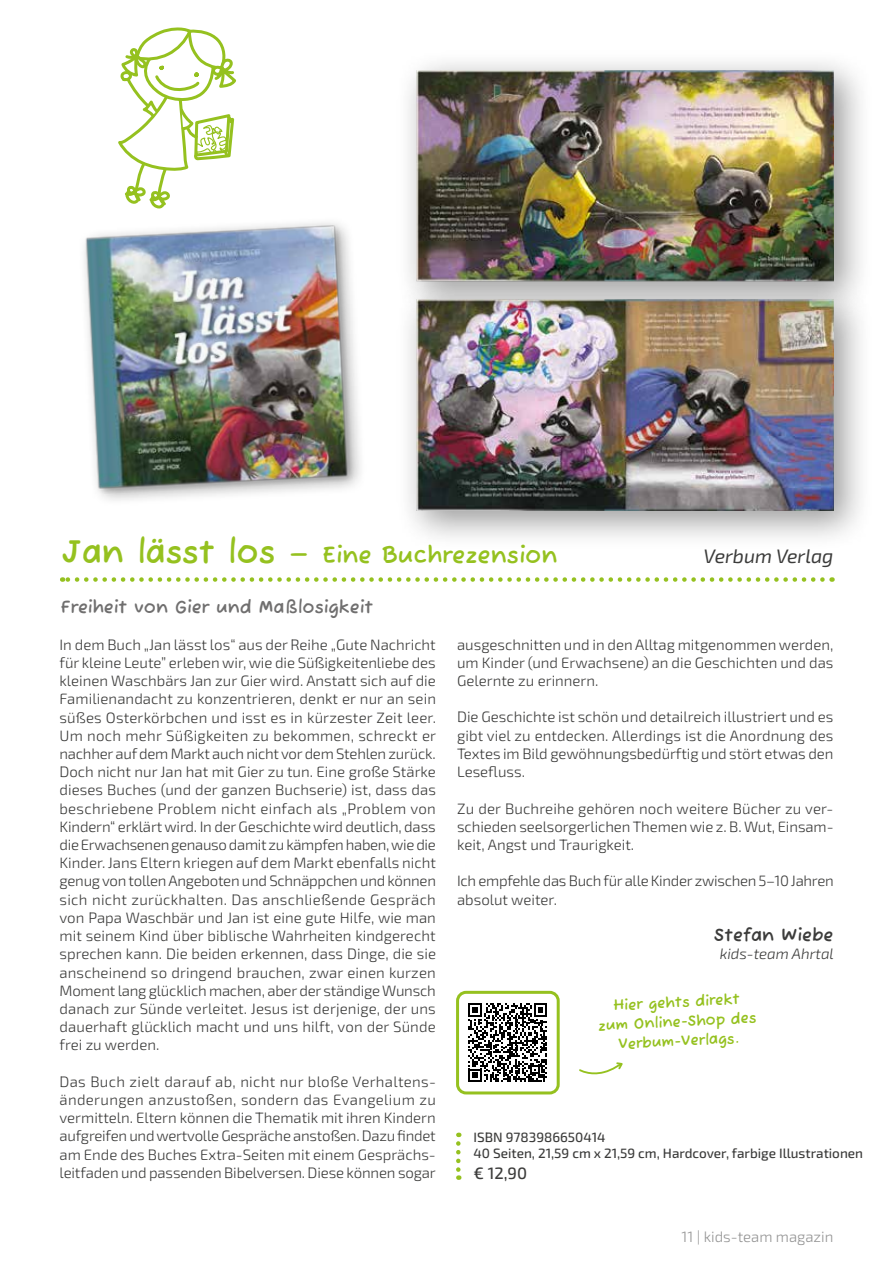
<style>
.page{position:relative;width:893px;height:1263px;background:#fff}
.page>*{position:absolute;margin:0;border:0;box-sizing:border-box;transform-origin:0 0}
.t1{font:700 24px "Fuzzy Bubbles";color:#95c11f}
.t2{font:italic 19.5px "Exo 2";color:#3c3c3b}
.t3{font:700 18px "Fuzzy Bubbles";color:#706f6f}
.t4{font:700 18px "Fuzzy Bubbles";color:#3c3c3b}
.t5{font:500 16.5px "Exo 2";color:#3c3c3b}
.t6{font:300 15px/18.1px "Exo 2";letter-spacing:-.005em;color:#3c3c3b;text-align:justify}
.t7{font:700 15px/19.5px "Fuzzy Bubbles";color:#95c11f;text-align:center}
.t8{font:300 15px "Exo 2";color:#949494}
.t9{font:italic 300 15px "Exo 2";color:#3c3c3b}
.t10{font:500 13.5px/16.5px "Exo 2";color:#3c3c3b}
.s1{font-size:33px}
</style>
<div class="page">
<div style="left:396px;top:279px;width:478px;height:272px;background:#000;opacity:.4"></div>
<img style="left:416px;top:321px;width:417px;height:189px">
<svg style="left:456px;top:1143px;width:5px;height:37px"></svg>
<svg style="left:62px;top:577px;width:760px;height:5px"></svg>
<svg style="left:468px;top:1003px;width:79px;height:79px"></svg>
<div style="left:456px;top:991px;width:104px;height:103px;border:3px solid #95c11f;border-radius:9px"></div>
<svg style="left:579px;top:1062px;width:44px;height:13px"></svg>
<div style="left:78px;top:216px;width:291px;height:293px;background:#000;opacity:.4"></div>
<img style="left:79px;top:218px;width:276px;height:277px">
<div style="left:396px;top:50px;width:478px;height:271px;background:#000;opacity:.4"></div>
<img style="left:416px;top:70px;width:417px;height:211px">
<svg style="left:114px;top:27px;width:125px;height:190px"></svg>
<h1 class="t1" style="left:61px;top:535px;width:498px"><span class="s1">Jan lässt los –</span> Eine Buchrezension</h1>
<p class="t3" style="left:61px;top:592px;width:314px">Freiheit von Gier und Maßlosigkeit</p>
<h2 class="t2" style="left:704px;top:543px;width:131px">Verbum Verlag</h2>
<p class="t6" style="left:60px;top:635px;width:378px">In dem Buch „Jan lässt los“ aus der Reihe „Gute Nachricht für kleine Leute” erleben wir, wie die Süßigkeitenliebe des kleinen Waschbärs Jan zur Gier wird. Anstatt sich auf die Familienandacht zu konzentrieren, denkt er nur an sein süßes Osterkörbchen und isst es in kürzester Zeit leer.<br>Um noch mehr Süßigkeiten zu bekommen, schreckt er nachher auf dem Markt auch nicht vor dem Stehlen zurück.<br>Doch nicht nur Jan hat mit Gier zu tun. Eine große Stärke dieses Buches (und der ganzen Buchserie) ist, dass das beschriebene Problem nicht einfach als „Problem von Kindern“ erklärt wird. In der Geschichte wird deutlich, dass die Erwachsenen genauso damit zu kämpfen haben, wie die Kinder. Jans Eltern kriegen auf dem Markt ebenfalls nicht genug von tollen Angeboten und Schnäppchen und können sich nicht zurückhalten. Das anschließende Gespräch von Papa Waschbär und Jan ist eine gute Hilfe, wie man mit seinem Kind über biblische Wahrheiten kindgerecht sprechen kann. Die beiden erkennen, dass Dinge, die sie anscheinend so dringend brauchen, zwar einen kurzen Moment lang glücklich machen, aber der ständige Wunsch danach zur Sünde verleitet. Jesus ist derjenige, der uns dauerhaft glücklich macht und uns hilft, von der Sünde frei zu werden.</p>
<p class="t6" style="left:60px;top:1072px;width:378px">Das Buch zielt darauf ab, nicht nur bloße Verhaltens&shy;änderungen anzustoßen, sondern das Evangelium zu vermitteln. Eltern können die Thematik mit ihren Kindern aufgreifen und wertvolle Gespräche anstoßen. Dazu findet am Ende des Buches Extra-Seiten mit einem Gesprächs&shy;leitfaden und passenden Bibelversen. Diese können sogar</p>
<p class="t6" style="left:457px;top:635px;width:378px">ausgeschnitten und in den Alltag mitgenommen werden, um Kinder (und Erwachsene) an die Geschichten und das Gelernte zu erinnern.</p>
<p class="t6" style="left:457px;top:708px;width:378px">Die Geschichte ist schön und detailreich illustriert und es gibt viel zu entdecken. Allerdings ist die Anordnung des Textes im Bild gewöhnungsbedürftig und stört etwas den Lesefluss.</p>
<p class="t6" style="left:457px;top:799px;width:378px">Zu der Buchreihe gehören noch weitere Bücher zu ver&shy;schieden seelsorgerlichen Themen wie z. B. Wut, Einsam&shy;keit, Angst und Traurigkeit.</p>
<p class="t6" style="left:457px;top:871px;width:378px">Ich empfehle das Buch für alle Kinder zwischen 5–10 Jahren absolut weiter.</p>
<p class="t4" style="left:714px;top:920px;width:121px">Stefan Wiebe</p>
<p class="t9" style="left:720px;top:944px;width:116px">kids-team Ahrtal</p>
<p class="t7" style="left:597px;top:995px;width:160px;rotate:-3deg">Hier gehts direkt zum Online-Shop des<br>Verbum-Verlags.</p>
<p class="t10" style="left:474px;top:1128px;width:391px">ISBN 9783986650414<br>40 Seiten, 21,59 cm x 21,59 cm, Hardcover, farbige Illustrationen</p>
<p class="t5" style="left:474px;top:1162px;width:55px">€ 12,90</p>
<p class="t8" style="left:682px;top:1226px;width:153px">11 | kids-team magazin</p>
</div>
